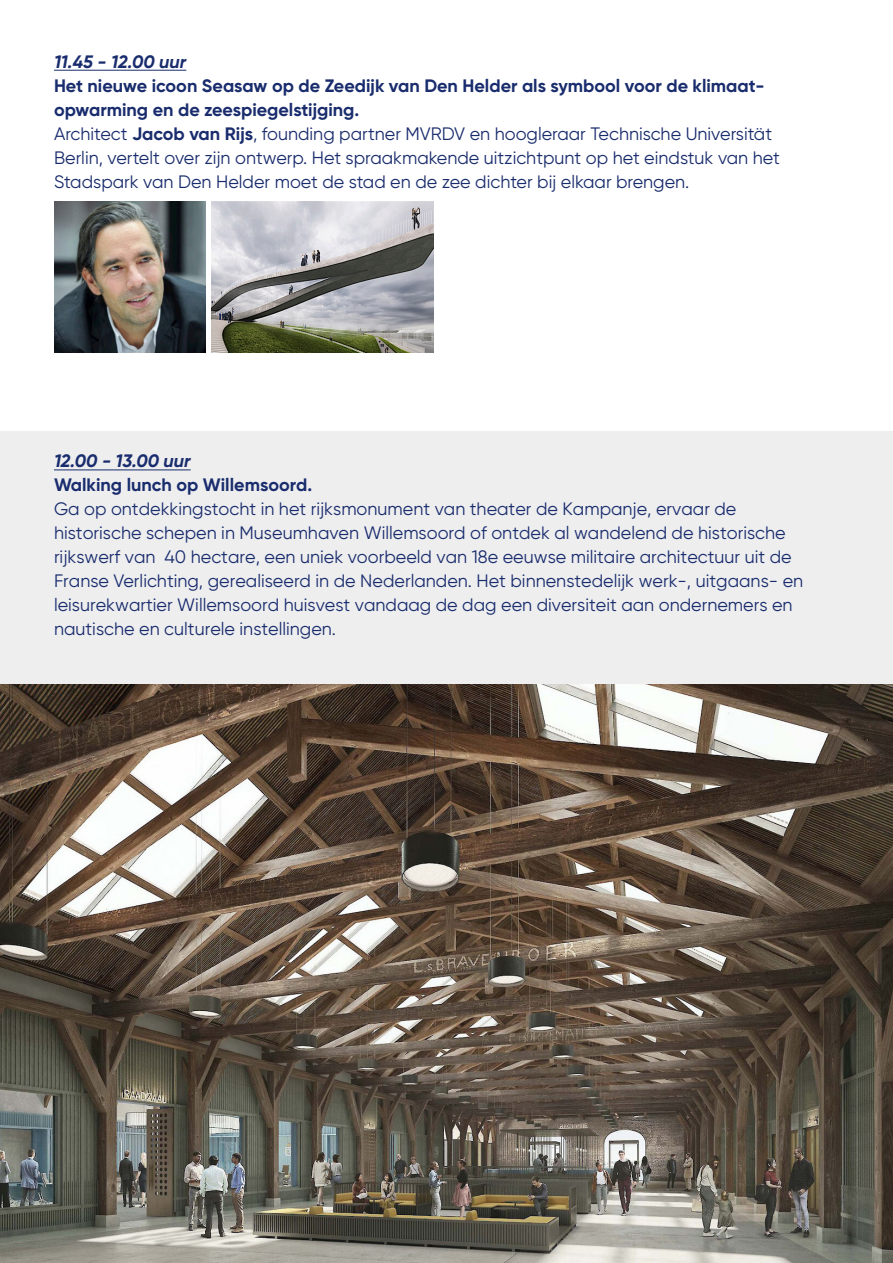
<style>
.page{position:relative;width:893px;height:1263px;background:#fff}
.page>*{position:absolute;margin:0;border:0;box-sizing:border-box;transform-origin:0 0}
.t1{font:18px/24px "Gilroy";color:#192c6d}
.t2{font:700 18px "Gilroy";color:#192c6d}
.t3{font:italic 700 18px "Gilroy";color:#192c6d}
.s1{font-weight:700}
.s2{font-weight:700;font-style:italic}
</style>
<div class="page">
<div style="left:0;top:432px;width:893px;height:455px;background:#eeeeef"></div>
<hr style="left:54px;top:70px;width:132px;height:1px;background:#192c6d">
<img style="left:55px;top:202px;width:150px;height:150px">
<img style="left:211px;top:202px;width:223px;height:150px">
<img style="left:0;top:685px;width:893px;height:578px">
<hr style="left:54px;top:469px;width:137px;height:1px;background:#192c6d">
<p class="t3" style="left:54px;top:51px;width:134px">11.45 - 12.00 uur</p>
<p class="t2" style="left:54px;top:75px;width:712px">Het nieuwe icoon Seasaw op de Zeedijk van Den Helder als symbool voor de klimaat-</p>
<p class="t1" style="left:54px;top:98px;width:720px"><span class="s1">opwarming en de zeespiegelstijging.<br></span>Architect <span class="s1">Jacob van Rijs</span>, founding partner MVRDV en hoogleraar Technische Universität</p>
<p class="t1" style="left:54px;top:146px;width:727px">Berlin, vertelt over zijn ontwerp. Het spraakmakende uitzichtpunt op het eindstuk van het</p>
<p class="t1" style="left:54px;top:170px;width:637px">Stadspark van Den Helder moet de stad en de zee dichter bij elkaar brengen.</p>
<p class="t1" style="left:54px;top:449px;width:751px"><span class="s2">12.00 - 13.00 uur<br></span><span class="s1">Walking lunch op Willemsoord.<br></span>Ga op ontdekkingstocht in het rijksmonument van theater de Kampanje, ervaar de historische schepen in Museumhaven Willemsoord of ontdek al wandelend de historische rijkswerf van 40 hectare, een uniek voorbeeld van 18e eeuwse militaire architectuur uit de Franse Verlichting, gerealiseerd in de Nederlanden. Het binnenstedelijk werk-, uitgaans- en leisurekwartier Willemsoord huisvest vandaag de dag een diversiteit aan ondernemers en nautische en culturele instellingen.</p>
</div>
